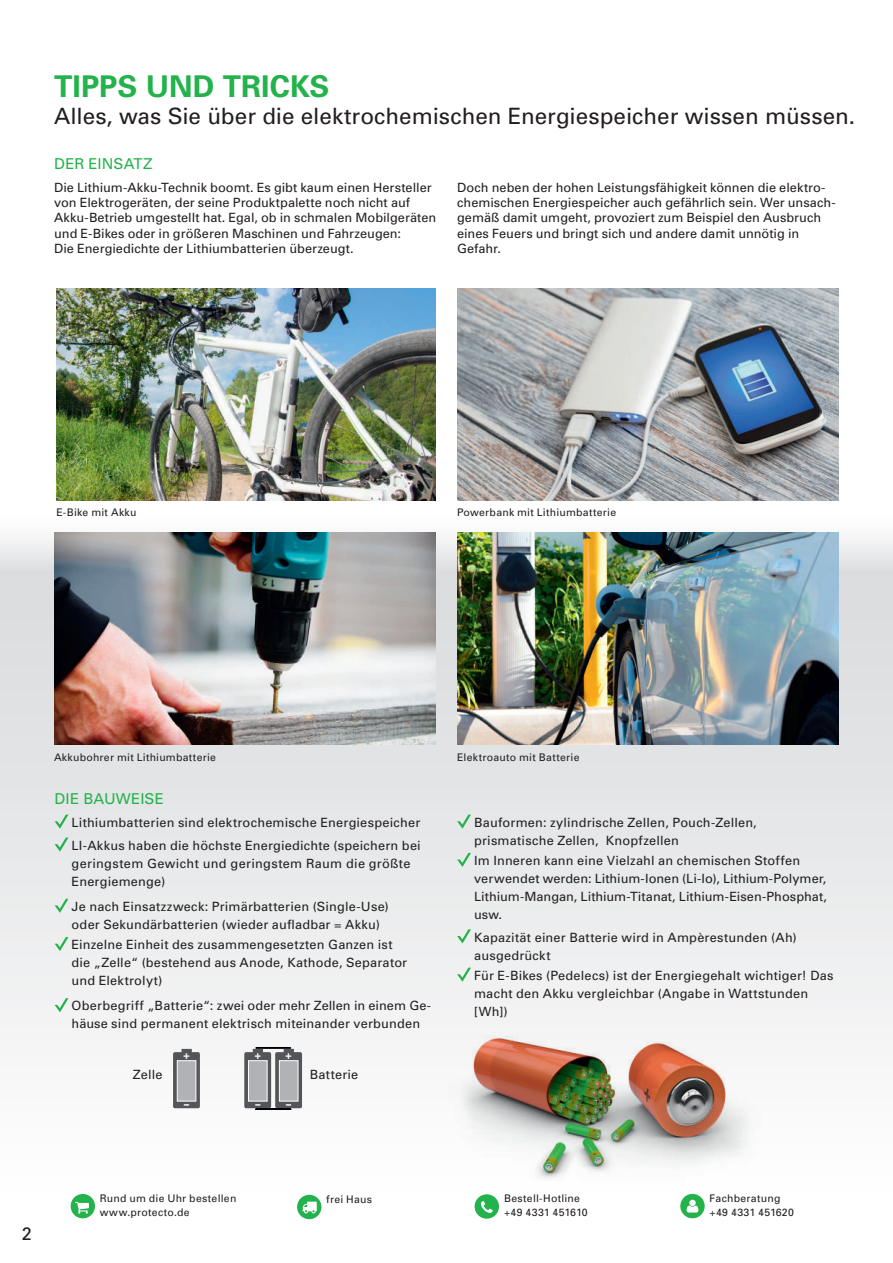
<style>
.page{position:relative;width:893px;height:1263px;background:#fff}
.page>*{position:absolute;margin:0;border:0;box-sizing:border-box;transform-origin:0 0}
.t1{font:700 30px "Univers";color:#23b24b}
.t2{font:22.5px "Univers";color:#231f20}
.t3{font:18px "Univers";color:#231f20}
.t4{font:15px "Univers";letter-spacing:.005em;color:#23b24b}
.t5{font:12.75px/18px "Univers";letter-spacing:.01em;color:#231f20}
.t6{font:700 11.4px "Helvetica Neue";color:#fff}
.t7{font:700 11.4px "Helvetica Neue";color:#fff;scale:1.5 1}
.t8{font:10.5px/13.5px "Univers";letter-spacing:.02em;color:#231f20}
</style>
<div class="page">
<svg style="left:0;top:539px;width:893px;height:571px"></svg>
<svg style="left:69px;top:1192px;width:28px;height:28px"></svg>
<div style="left:68px;top:1191px;width:30px;height:30px;border:3px solid #fff;border-radius:50%"></div>
<svg style="left:75px;top:1202px;width:14px;height:11px"></svg>
<svg style="left:296px;top:1193px;width:27px;height:28px"></svg>
<div style="left:294px;top:1192px;width:30px;height:30px;border:3px solid #fff;border-radius:50%"></div>
<svg style="left:302px;top:1201px;width:15px;height:12px"></svg>
<svg style="left:473px;top:1193px;width:27px;height:27px"></svg>
<div style="left:472px;top:1191px;width:30px;height:31px;border:3px solid #fff;border-radius:50%"></div>
<svg style="left:481px;top:1201px;width:12px;height:12px"></svg>
<svg style="left:679px;top:1192px;width:27px;height:28px"></svg>
<div style="left:677px;top:1191px;width:31px;height:30px;border:3px solid #fff;border-radius:50%"></div>
<svg style="left:687px;top:1200px;width:11px;height:12px"></svg>
<img style="left:56px;top:288px;width:380px;height:213px">
<img style="left:54px;top:532px;width:382px;height:213px">
<img style="left:457px;top:288px;width:382px;height:213px">
<img style="left:457px;top:532px;width:382px;height:213px">
<hr style="left:256px;top:1047px;width:34px;height:2px;background:#000">
<svg style="left:173px;top:1049px;width:27px;height:59px"></svg>
<div style="left:177px;top:1060px;width:19px;height:41px;background:#b0b2b6;border:1px solid #fff"></div>
<svg style="left:244px;top:1049px;width:58px;height:59px;background:#8c8e90"></svg>
<div style="left:279px;top:1060px;width:19px;height:41px;background:#b0b2b6;border:1px solid #fff"></div>
<hr style="left:256px;top:1108px;width:34px;height:2px;background:#000">
<svg style="left:55px;top:815px;width:13px;height:14px"></svg>
<svg style="left:55px;top:837px;width:13px;height:15px"></svg>
<svg style="left:55px;top:899px;width:13px;height:14px"></svg>
<svg style="left:55px;top:937px;width:13px;height:14px"></svg>
<svg style="left:55px;top:998px;width:13px;height:14px"></svg>
<img style="left:443px;top:1019px;width:325px;height:160px">
<svg style="left:457px;top:815px;width:14px;height:14px"></svg>
<svg style="left:457px;top:853px;width:14px;height:14px"></svg>
<svg style="left:457px;top:929px;width:14px;height:14px"></svg>
<svg style="left:457px;top:968px;width:14px;height:14px"></svg>
<h1 class="t1" style="left:54px;top:67px;width:277px">TIPPS UND TRICKS</h1>
<h2 class="t2" style="left:54px;top:102px;width:802px">Alles, was Sie über die elektrochemischen Energiespeicher wissen müssen.</h2>
<p class="t4" style="left:54px;top:154px;width:100px">DER EINSATZ</p>
<p class="t5" style="left:54px;top:179px;width:384px;line-height:15.3px">Die Lithium-Akku-Technik boomt. Es gibt kaum einen Hersteller von Elektrogeräten, der seine Produktpalette noch nicht auf Akku-Betrieb umgestellt hat. Egal, ob in schmalen Mobilgeräten und E-Bikes oder in größeren Maschinen und Fahrzeugen:<br>Die Energiedichte der Lithiumbatterien überzeugt.</p>
<p class="t5" style="left:457px;top:179px;width:380px;line-height:15.3px">Doch neben der hohen Leistungsfähigkeit können die elektro&shy;chemischen Energiespeicher auch gefährlich sein. Wer unsach&shy;gemäß damit umgeht, provoziert zum Beispiel den Ausbruch eines Feuers und bringt sich und andere damit unnötig in Gefahr.</p>
<p class="t8" style="left:56px;top:505px;width:82px">E-Bike mit Akku</p>
<p class="t8" style="left:457px;top:505px;width:161px">Powerbank mit Lithiumbatterie</p>
<p class="t8" style="left:54px;top:750px;width:164px">Akkubohrer mit Lithiumbatterie</p>
<p class="t4" style="left:55px;top:789px;width:111px">DIE BAUWEISE</p>
<p class="t5" style="left:72px;top:810px;width:351px;line-height:23px">Lithiumbatterien sind elektrochemische Energiespeicher<br>LI-Akkus haben die höchste Energiedichte (speichern bei</p>
<p class="t5" style="left:72px;top:854px;width:340px">geringstem Gewicht und geringstem Raum die größte<br>Energiemenge)</p>
<p class="t5" style="left:72px;top:897px;width:319px">Je nach Einsatzzweck: Primärbatterien (Single-Use) oder Sekundärbatterien (wieder aufladbar = Akku)</p>
<p class="t5" style="left:72px;top:935px;width:337px">Einzelne Einheit des zusammengesetzten Ganzen ist die „Zelle“ (bestehend aus Anode, Kathode, Separator und Elektrolyt)</p>
<p class="t5" style="left:72px;top:997px;width:361px">Oberbegriff „Batterie“: zwei oder mehr Zellen in einem Ge&shy;häuse sind permanent elektrisch miteinander verbunden</p>
<p class="t6" style="left:254px;top:1046px;width:8px">+</p>
<p class="t6" style="left:183px;top:1046px;width:8px">+</p>
<p class="t6" style="left:285px;top:1046px;width:8px">+</p>
<p class="t5" style="left:133px;top:1065px;width:31px">Zelle</p>
<p class="t5" style="left:310px;top:1065px;width:50px">Batterie</p>
<p class="t7" style="left:183px;top:1095px;width:6px">-</p>
<p class="t7" style="left:254px;top:1095px;width:6px">-</p>
<p class="t7" style="left:285px;top:1095px;width:6px">-</p>
<p class="t8" style="left:457px;top:750px;width:124px">Elektroauto mit Batterie</p>
<p class="t5" style="left:474px;top:813px;width:284px">Bauformen: zylindrische Zellen, Pouch-Zellen, prismatische Zellen, Knopfzellen</p>
<p class="t5" style="left:474px;top:851px;width:354px">Im Inneren kann eine Vielzahl an chemischen Stoffen verwendet werden: Lithium-Ionen (Li-Io), Lithium-Polymer, Lithium-Mangan, Lithium-Titanat, Lithium-Eisen-Phosphat, usw.</p>
<p class="t5" style="left:474px;top:928px;width:324px">Kapazität einer Batterie wird in Ampèrestunden (Ah) ausgedrückt</p>
<p class="t5" style="left:474px;top:966px;width:361px">Für E-Bikes (Pedelecs) ist der Energiegehalt wichtiger! Das macht den Akku vergleichbar (Angabe in Wattstunden [Wh])</p>
<h3 class="t3" style="left:22px;top:1222px;width:12px">2</h3>
<p class="t8" style="left:100px;top:1191px;width:138px">Rund um die Uhr bestellen www.protecto.de</p>
<p class="t8" style="left:326px;top:1192px;width:47px">frei Haus</p>
<p class="t8" style="left:504px;top:1192px;width:85px">Bestell-Hotline +49 4331 451610</p>
<p class="t8" style="left:710px;top:1192px;width:86px">Fachberatung +49 4331 451620</p>
</div>
